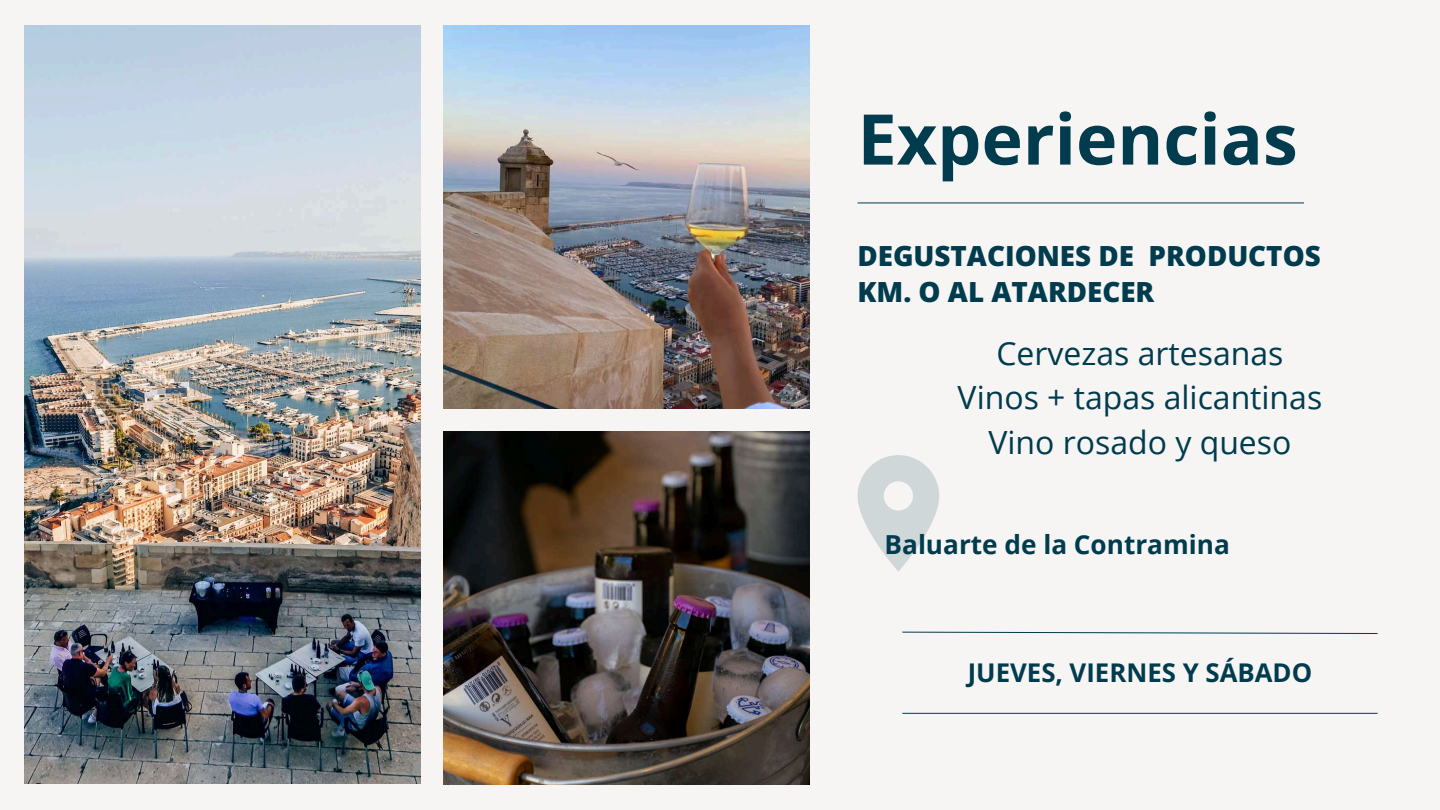
<style>
.page{position:relative;width:1440px;height:810px;background:#f6f5f3}
.page>*{position:absolute;margin:0;border:0;box-sizing:border-box;transform-origin:0 0}
.t1{font:700 70px "Open Sans";color:#003b4e}
.t2{font:32px/44.2px "Open Sans";color:#003b4e;text-align:center}
.t3{font:800 27.8px/36px "Open Sans";color:#003b4e}
.t4{font:700 26.2px "Open Sans";color:#003b4e}
.t5{font:700 25.8px "Open Sans";color:#003b4e}
</style>
<div class="page">
<img style="left:25px;top:26px;width:396px;height:758px">
<img style="left:444px;top:26px;width:365px;height:383px">
<img style="left:444px;top:432px;width:366px;height:352px">
<hr style="left:858px;top:203px;width:446px;height:1px;background:#003b4e">
<svg style="left:858px;top:455px;width:81px;height:117px"></svg>
<svg style="left:902px;top:631px;width:476px;height:3px"></svg>
<hr style="left:902px;top:713px;width:476px;height:1px;background:#003b4e">
<h1 class="t1" style="left:858px;top:90px;width:442px">Experiencias</h1>
<p class="t3" style="left:858px;top:238px;width:465px">DEGUSTACIONES DE PRODUCTOS<br>KM. O AL ATARDECER</p>
<p class="t2" style="left:958px;top:331px;width:366px">Cervezas artesanas<br>Vinos + tapas alicantinas<br>Vino rosado y queso</p>
<p class="t4" style="left:885px;top:526px;width:347px">Baluarte de la Contramina</p>
<p class="t5" style="left:968px;top:655px;width:346px">JUEVES, VIERNES Y SÁBADO</p>
</div>
